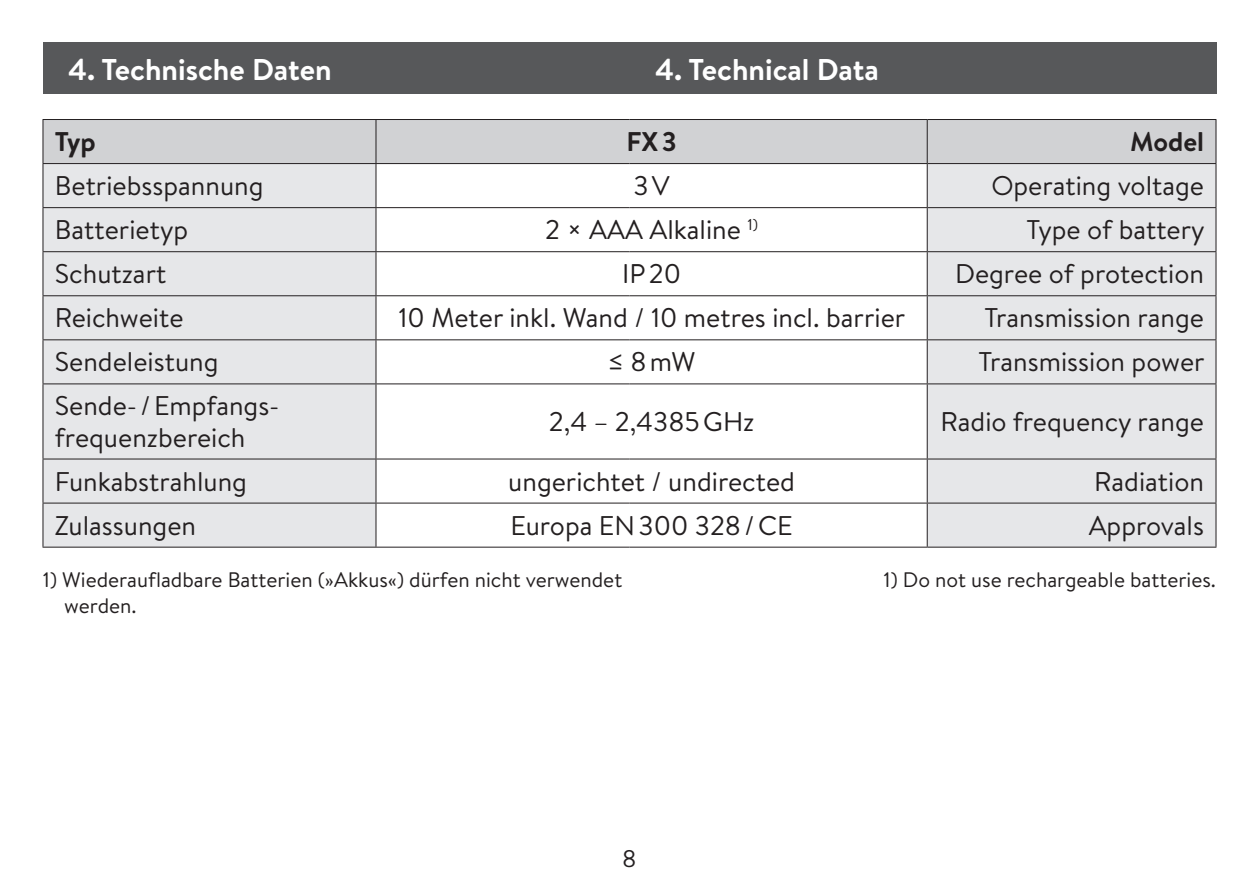
<style>
.page{position:relative;width:1259px;height:893px;background:#fff}
.page>*{position:absolute;margin:0;border:0;box-sizing:border-box;transform-origin:0 0}
.t1{font:700 30px "Brandon Text";color:#fff}
.t2{font:27px/32.4px "Brandon Text";color:#231f20}
.t3{font:700 27px "Brandon Text";color:#231f20}
.t4{font:24px "Brandon Text";color:#231f20}
.t5{font:21px/25.2px "Brandon Text";color:#231f20}
</style>
<div class="page">
<div style="left:43px;top:120px;width:1172px;height:43px;background:#d1d2d4"></div>
<svg style="left:43px;top:164px;width:1172px;height:383px;fill:#e6e7e9"></svg>
<hr style="left:43px;top:119px;width:333px;height:1px;background:#231f20">
<hr style="left:42px;top:120px;width:1px;height:43px;background:#231f20">
<hr style="left:376px;top:119px;width:253px;height:1px;background:#231f20">
<hr style="left:375px;top:120px;width:1px;height:43px;background:#231f20">
<hr style="left:629px;top:119px;width:298px;height:1px;background:#231f20">
<hr style="left:927px;top:119px;width:289px;height:1px;background:#231f20">
<hr style="left:926px;top:120px;width:1px;height:43px;background:#231f20">
<hr style="left:1215px;top:120px;width:1px;height:43px;background:#231f20">
<hr style="left:43px;top:163px;width:333px;height:1px;background:#231f20">
<hr style="left:42px;top:164px;width:1px;height:43px;background:#231f20">
<hr style="left:376px;top:163px;width:253px;height:1px;background:#231f20">
<hr style="left:375px;top:164px;width:1px;height:43px;background:#231f20">
<hr style="left:629px;top:163px;width:298px;height:1px;background:#231f20">
<hr style="left:927px;top:163px;width:289px;height:1px;background:#231f20">
<hr style="left:926px;top:164px;width:1px;height:43px;background:#231f20">
<hr style="left:1215px;top:164px;width:1px;height:43px;background:#231f20">
<hr style="left:43px;top:207px;width:333px;height:1px;background:#231f20">
<hr style="left:42px;top:208px;width:1px;height:43px;background:#231f20">
<hr style="left:376px;top:207px;width:253px;height:1px;background:#231f20">
<hr style="left:375px;top:208px;width:1px;height:43px;background:#231f20">
<hr style="left:629px;top:207px;width:298px;height:1px;background:#231f20">
<hr style="left:927px;top:207px;width:289px;height:1px;background:#231f20">
<hr style="left:926px;top:208px;width:1px;height:43px;background:#231f20">
<hr style="left:1215px;top:208px;width:1px;height:43px;background:#231f20">
<hr style="left:43px;top:251px;width:333px;height:1px;background:#231f20">
<hr style="left:42px;top:252px;width:1px;height:43px;background:#231f20">
<hr style="left:376px;top:251px;width:253px;height:1px;background:#231f20">
<hr style="left:375px;top:252px;width:1px;height:43px;background:#231f20">
<hr style="left:629px;top:251px;width:298px;height:1px;background:#231f20">
<hr style="left:927px;top:251px;width:289px;height:1px;background:#231f20">
<hr style="left:926px;top:252px;width:1px;height:43px;background:#231f20">
<hr style="left:1215px;top:252px;width:1px;height:43px;background:#231f20">
<hr style="left:43px;top:295px;width:333px;height:1px;background:#231f20">
<hr style="left:42px;top:296px;width:1px;height:43px;background:#231f20">
<hr style="left:376px;top:295px;width:253px;height:1px;background:#231f20">
<hr style="left:375px;top:296px;width:1px;height:43px;background:#231f20">
<hr style="left:629px;top:295px;width:298px;height:1px;background:#231f20">
<hr style="left:927px;top:295px;width:289px;height:1px;background:#231f20">
<hr style="left:926px;top:296px;width:1px;height:43px;background:#231f20">
<hr style="left:1215px;top:296px;width:1px;height:43px;background:#231f20">
<hr style="left:43px;top:339px;width:333px;height:1px;background:#231f20">
<hr style="left:42px;top:340px;width:1px;height:43px;background:#231f20">
<hr style="left:376px;top:339px;width:253px;height:1px;background:#231f20">
<hr style="left:375px;top:340px;width:1px;height:43px;background:#231f20">
<hr style="left:629px;top:339px;width:298px;height:1px;background:#231f20">
<hr style="left:927px;top:339px;width:289px;height:1px;background:#231f20">
<hr style="left:926px;top:340px;width:1px;height:43px;background:#231f20">
<hr style="left:1215px;top:340px;width:1px;height:43px;background:#231f20">
<hr style="left:43px;top:383px;width:333px;height:1px;background:#231f20">
<hr style="left:42px;top:384px;width:1px;height:75px;background:#231f20">
<hr style="left:376px;top:383px;width:253px;height:1px;background:#231f20">
<hr style="left:375px;top:384px;width:1px;height:75px;background:#231f20">
<hr style="left:629px;top:383px;width:298px;height:1px;background:#231f20">
<hr style="left:927px;top:383px;width:289px;height:1px;background:#231f20">
<hr style="left:926px;top:384px;width:1px;height:75px;background:#231f20">
<hr style="left:1215px;top:384px;width:1px;height:75px;background:#231f20">
<hr style="left:43px;top:458px;width:333px;height:1px;background:#231f20">
<hr style="left:42px;top:459px;width:1px;height:44px;background:#231f20">
<hr style="left:376px;top:458px;width:253px;height:1px;background:#231f20">
<hr style="left:375px;top:459px;width:1px;height:44px;background:#231f20">
<hr style="left:629px;top:458px;width:298px;height:1px;background:#231f20">
<hr style="left:927px;top:458px;width:289px;height:1px;background:#231f20">
<hr style="left:926px;top:459px;width:1px;height:44px;background:#231f20">
<hr style="left:1215px;top:459px;width:1px;height:44px;background:#231f20">
<hr style="left:43px;top:503px;width:333px;height:1px;background:#231f20">
<hr style="left:42px;top:503px;width:1px;height:44px;background:#231f20">
<hr style="left:376px;top:503px;width:253px;height:1px;background:#231f20">
<hr style="left:375px;top:503px;width:1px;height:44px;background:#231f20">
<hr style="left:629px;top:503px;width:298px;height:1px;background:#231f20">
<hr style="left:927px;top:503px;width:289px;height:1px;background:#231f20">
<hr style="left:926px;top:503px;width:1px;height:44px;background:#231f20">
<hr style="left:1215px;top:503px;width:1px;height:44px;background:#231f20">
<hr style="left:43px;top:547px;width:333px;height:1px;background:#231f20">
<hr style="left:376px;top:547px;width:253px;height:1px;background:#231f20">
<hr style="left:629px;top:547px;width:298px;height:1px;background:#231f20">
<hr style="left:927px;top:547px;width:289px;height:1px;background:#231f20">
<div style="left:43px;top:43px;width:1173px;height:51px;background:#57585a"></div>
<p class="t1" style="left:68px;top:49px;width:265px">4. Technische Daten</p>
<p class="t1" style="left:655px;top:49px;width:225px">4. Technical Data</p>
<p class="t3" style="left:55px;top:123px;width:43px">Typ</p>
<p class="t3" style="left:626px;top:123px;width:52px">FX3</p>
<p class="t3" style="left:1130px;top:123px;width:75px">Model</p>
<p class="t2" style="left:55px;top:169px;width:210px">Betriebsspannung</p>
<p class="t2" style="left:633px;top:169px;width:38px">3V</p>
<p class="t2" style="left:991px;top:169px;width:214px">Operating voltage</p>
<p class="t2" style="left:55px;top:213px;width:135px">Batterietyp</p>
<p class="t2" style="left:545px;top:213px;width:215px">2 × AAA Alkaline <sup>1)</sup></p>
<p class="t2" style="left:1026px;top:213px;width:180px">Type of battery</p>
<p class="t2" style="left:55px;top:257px;width:113px">Schutzart</p>
<p class="t2" style="left:622px;top:257px;width:60px">IP20</p>
<p class="t2" style="left:955px;top:257px;width:250px">Degree of protection</p>
<p class="t2" style="left:55px;top:301px;width:130px">Reichweite</p>
<p class="t2" style="left:398px;top:301px;width:508px">10 Meter inkl. Wand / 10 metres incl. barrier</p>
<p class="t2" style="left:984px;top:301px;width:221px">Transmission range</p>
<p class="t2" style="left:55px;top:345px;width:165px">Sendeleistung</p>
<p class="t2" style="left:608px;top:345px;width:89px">≤ 8mW</p>
<p class="t2" style="left:978px;top:345px;width:227px">Transmission power</p>
<p class="t2" style="left:55px;top:389px;width:222px">Sende-/Empfangs&shy;frequenzbereich</p>
<p class="t2" style="left:549px;top:405px;width:207px">2,4 – 2,4385GHz</p>
<p class="t2" style="left:940px;top:405px;width:265px">Radio frequency range</p>
<p class="t2" style="left:55px;top:465px;width:194px">Funkabstrahlung</p>
<p class="t2" style="left:508px;top:465px;width:288px">ungerichtet / undirected</p>
<p class="t2" style="left:1094px;top:465px;width:111px">Radiation</p>
<p class="t2" style="left:55px;top:509px;width:143px">Zulassungen</p>
<p class="t2" style="left:510px;top:509px;width:284px">Europa EN300 328/CE</p>
<p class="t2" style="left:1088px;top:509px;width:117px">Approvals</p>
<p class="t5" style="left:64px;top:567px;width:559px;text-indent:-21px">1) Wiederaufladbare Batterien (»Akkus«) dürfen nicht verwendet werden.</p>
<p class="t5" style="left:883px;top:567px;width:334px">1) Do not use rechargeable batteries.</p>
<p class="t4" style="left:622px;top:842px;width:16px">8</p>
</div>
